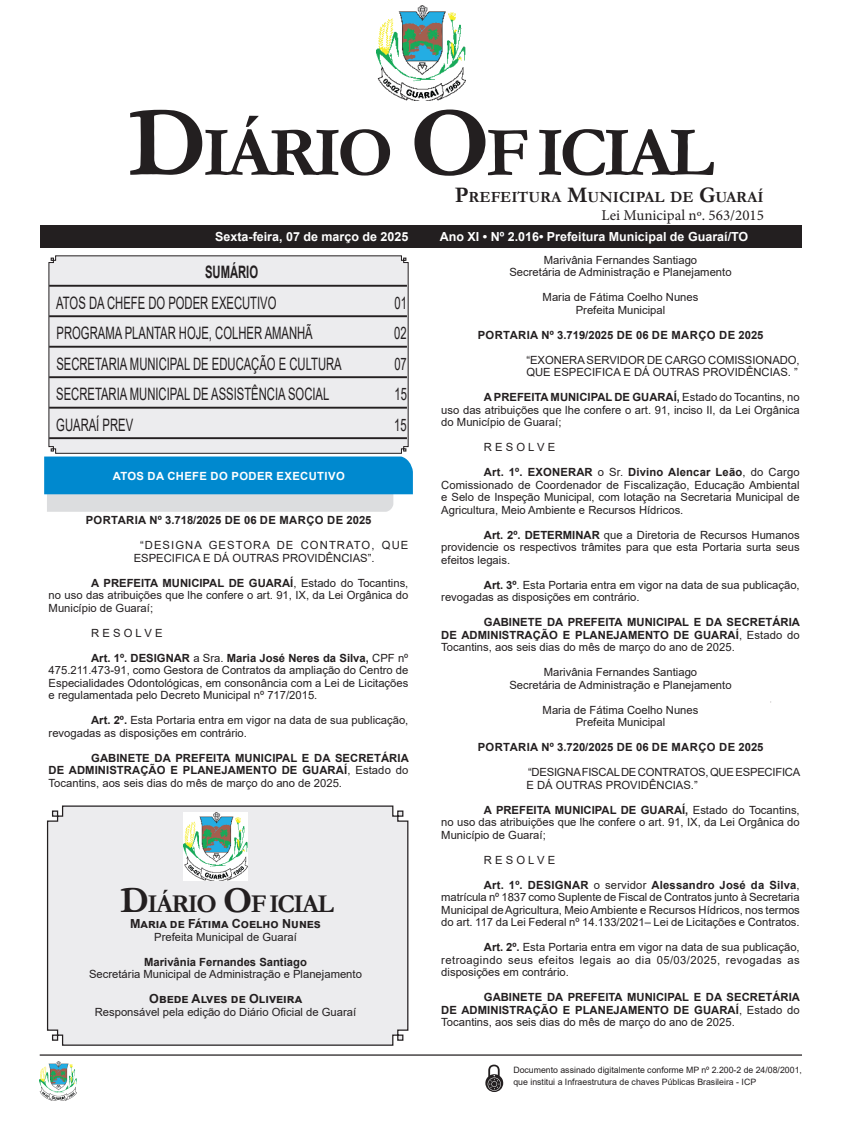
<style>
.page{position:relative;width:851px;height:1134px;background:#fff}
.page>*{position:absolute;margin:0;border:0;box-sizing:border-box;transform-origin:0 0}
.CORPO_DE_TEXTO{font:700 70.88px "Garamond";letter-spacing:-.06em;color:#231f20}
.CORPO_DE_TEXTO-2{font:700 25.88px "Garamond";letter-spacing:-.06em;color:#231f20}
.Nome_Secretário{font:17.12px "Arial";color:#231f20;scale:.66 1}
.Nome_Secretário-2{font:700 17.12px "Arial";color:#231f20;scale:.66 1}
.CORPO_DE_TEXTO-3{font:700 15.62px "Garamond";color:#231f20}
.t1{font:15px "Minion Pro";color:#231f20}
.t2{font:700 12.5px "Arial";color:#fff}
.Assinatura{font:700 12.5px "Arial";color:#231f20}
.CORPO_DE_TEXTO-4{font:11.25px/12.5px "Arial";color:#231f20;text-align:justify}
.CORPO_DE_TEXTO-5{font:700 11.25px/12.5px "Arial";letter-spacing:.005em;color:#231f20;text-align:justify}
.Assinatura-2{font:11.25px "Arial";color:#231f20}
.EMENTA{font:11.25px/12.5px "Arial";color:#231f20}
.TITULOS{font:700 11.25px "Arial";letter-spacing:.035em;color:#231f20}
.EMENTA-2{font:11.25px/12.5px "Arial";letter-spacing:-.02em;color:#231f20}
.Chancela2{font:700 11.25px "Arial";letter-spacing:.035em;color:#fff}
.Assinatura-3{font:700 11.25px "Arial";color:#231f20}
.CORPO_DE_TEXTO-6{font:8.75px/12.5px "Arial";color:#231f20}
.s1{font-size:101.25px}
.s2{font-size:22.38px}
.s3{font-weight:700}
.s4{font-weight:400}
.s5{font-size:36.88px}
</style>
<div class="page">
<div style="left:40px;top:225px;width:761px;height:22px;background:#231f20"></div>
<hr style="left:40px;top:1054px;width:761px;height:2px;background:#231f20">
<img style="left:376px;top:5px;width:89px;height:95px">
<img style="left:40px;top:1061px;width:37px;height:39px">
<svg style="left:485px;top:1065px;width:18px;height:27px"></svg>
<div style="left:46px;top:805px;width:363px;height:241px;background:#ececee"></div>
<img style="left:183px;top:812px;width:64px;height:68px">
<svg style="left:48px;top:255px;width:360px;height:199px;background:#dddddf"></svg>
<svg style="left:44px;top:456px;width:369px;height:56px;background:#49a5d5"></svg>
<p class="CORPO_DE_TEXTO" style="left:128px;top:105px;width:587px"><span class="s1">D</span>IÁRIO <span class="s1">O</span>F ICIAL</p>
<p class="CORPO_DE_TEXTO-3" style="left:455px;top:186px;width:310px"><span class="s2">P</span>REFEITURA <span class="s2">M</span>UNICIPAL DE <span class="s2">G</span>UARAÍ</p>
<p class="t1" style="left:601px;top:205px;width:164px">Lei Municipal nº. 563/2015</p>
<p class="t2" style="left:215px;top:228px;width:195px">Sexta-feira, 07 de março de 2025</p>
<p class="t2" style="left:439px;top:228px;width:310px">Ano XI • Nº 2.016• Prefeitura Municipal de Guaraí/TO</p>
<p class="Nome_Secretário-2" style="left:205px;top:260px;width:82px">SUMÁRIO</p>
<p class="Nome_Secretário" style="left:56px;top:291px;width:335px">ATOS DA CHEFE DO PODER EXECUTIVO</p>
<p class="Nome_Secretário" style="left:394px;top:291px;width:20px">01</p>
<p class="Nome_Secretário" style="left:57px;top:321px;width:390px">PROGRAMA PLANTAR HOJE, COLHER AMANHÃ</p>
<p class="Nome_Secretário" style="left:394px;top:321px;width:20px">02</p>
<p class="Nome_Secretário" style="left:56px;top:352px;width:434px">SECRETARIA MUNICIPAL DE EDUCAÇÃO E CULTURA</p>
<p class="Nome_Secretário" style="left:394px;top:352px;width:20px">07</p>
<p class="Nome_Secretário" style="left:56px;top:382px;width:415px">SECRETARIA MUNICIPAL DE ASSISTÊNCIA SOCIAL</p>
<p class="Nome_Secretário" style="left:394px;top:382px;width:20px">15</p>
<p class="Nome_Secretário" style="left:56px;top:413px;width:118px">GUARAÍ PREV</p>
<p class="Nome_Secretário" style="left:394px;top:413px;width:20px">15</p>
<p class="Chancela2" style="left:113px;top:468px;width:233px">ATOS DA CHEFE DO PODER EXECUTIVO</p>
<p class="TITULOS" style="left:86px;top:512px;width:287px">PORTARIA Nº 3.718/2025 DE 06 DE MARÇO DE 2025</p>
<p class="EMENTA" style="left:134px;top:539px;width:276px;text-indent:6px">“DESIGNA GESTORA DE CONTRATO, QUE<br>ESPECIFICA E DÁ OUTRAS PROVIDÊNCIAS”.</p>
<p class="CORPO_DE_TEXTO-4" style="left:49px;top:576px;width:361px;text-indent:43px"><span class="s3">A PREFEITA MUNICIPAL DE GUARAÍ</span>, Estado do Tocantins, no uso das atribuições que lhe confere o art. 91, IX, da Lei Orgânica do Município de Guaraí;</p>
<p class="CORPO_DE_TEXTO-4" style="left:91px;top:626px;width:73px">R E S O L V E</p>
<p class="CORPO_DE_TEXTO-4" style="left:49px;top:651px;width:361px;text-indent:43px"><span class="s3">Art. 1º. DESIGNAR</span> a Sra. <span class="s3">Maria José Neres da Silva,</span> CPF nº 475.211.473-91, como Gestora de Contratos da ampliação do Centro de Especialidades Odontológicas, em consonância com a Lei de Licitações e regulamentada pelo Decreto Municipal nº 717/2015.</p>
<p class="CORPO_DE_TEXTO-4" style="left:49px;top:714px;width:361px;text-indent:43px"><span class="s3">Art. 2º.</span> Esta Portaria entra em vigor na data de sua publicação, revogadas as disposições em contrário.</p>
<p class="CORPO_DE_TEXTO-5" style="left:49px;top:752px;width:361px;text-indent:43px">GABINETE DA PREFEITA MUNICIPAL E DA SECRETÁRIA DE ADMINISTRAÇÃO E PLANEJAMENTO DE GUARAÍ<span class="s4">, Estado do Tocantins, aos seis dias do mês de março do ano de 2025.</span></p>
<p class="CORPO_DE_TEXTO-2" style="left:120px;top:886px;width:215px"><span class="s5">D</span>IÁRIO <span class="s5">O</span>F ICIAL</p>
<p class="Assinatura" style="left:130px;top:915px;width:192px">Maria de Fátima Coelho Nunes</p>
<p class="Assinatura-2" style="left:154px;top:929px;width:144px">Prefeita Municipal de Guaraí</p>
<p class="Assinatura-3" style="left:144px;top:954px;width:164px">Marivânia Fernandes Santiago</p>
<p class="Assinatura-2" style="left:89px;top:966px;width:274px">Secretária Municipal de Administração e Planejamento</p>
<p class="Assinatura" style="left:149px;top:990px;width:154px">Obede Alves de Oliveira</p>
<p class="Assinatura-2" style="left:95px;top:1004px;width:263px">Responsável pela edição do Diário Oficial de Guaraí</p>
<p class="Assinatura-2" style="left:543px;top:252px;width:155px">Marivânia Fernandes Santiago</p>
<p class="Assinatura-2" style="left:509px;top:265px;width:223px">Secretária de Administração e Planejamento</p>
<p class="Assinatura-2" style="left:542px;top:290px;width:157px">Maria de Fátima Coelho Nunes</p>
<p class="Assinatura-2" style="left:575px;top:302px;width:91px">Prefeita Municipal</p>
<p class="TITULOS" style="left:477px;top:327px;width:287px">PORTARIA Nº 3.719/2025 DE 06 DE MARÇO DE 2025</p>
<p class="EMENTA" style="left:526px;top:353px;width:275px">“EXONERA SERVIDOR DE CARGO COMISSIONADO,<br>QUE ESPECIFICA E DÁ OUTRAS PROVIDÊNCIAS. ”</p>
<p class="CORPO_DE_TEXTO-4" style="left:441px;top:391px;width:360px;text-indent:43px"><span class="s3">A PREFEITA MUNICIPAL DE GUARAÍ,</span> Estado do Tocantins, no uso das atribuições que lhe confere o art. 91, inciso II, da Lei Orgânica do Município de Guaraí;</p>
<p class="CORPO_DE_TEXTO-4" style="left:484px;top:441px;width:73px">R E S O L V E</p>
<p class="CORPO_DE_TEXTO-4" style="left:441px;top:466px;width:360px;text-indent:43px"><span class="s3">Art. 1º. EXONERAR</span> o Sr. <span class="s3">Divino Alencar Leão</span>, do Cargo Comissionado de Coordenador de Fiscalização, Educação Ambiental e Selo de Inspeção Municipal, com lotação na Secretaria Municipal de Agricultura, Meio Ambiente e Recursos Hídricos.</p>
<p class="CORPO_DE_TEXTO-4" style="left:441px;top:528px;width:360px;text-indent:43px"><span class="s3">Art. 2º. DETERMINAR</span> que a Diretoria de Recursos Humanos providencie os respectivos trâmites para que esta Portaria surta seus efeitos legais.</p>
<p class="CORPO_DE_TEXTO-4" style="left:441px;top:578px;width:360px;text-indent:43px"><span class="s3">Art. 3º</span>. Esta Portaria entra em vigor na data de sua publicação, revogadas as disposições em contrário.</p>
<p class="CORPO_DE_TEXTO-5" style="left:441px;top:616px;width:360px;text-indent:43px">GABINETE DA PREFEITA MUNICIPAL E DA SECRETÁRIA DE ADMINISTRAÇÃO E PLANEJAMENTO DE GUARAÍ<span class="s4">, Estado do Tocantins, aos seis dias do mês de março do ano de 2025.</span></p>
<p class="Assinatura-2" style="left:543px;top:665px;width:155px">Marivânia Fernandes Santiago</p>
<p class="Assinatura-2" style="left:509px;top:677px;width:223px">Secretária de Administração e Planejamento</p>
<p class="Assinatura-2" style="left:542px;top:702px;width:157px">Maria de Fátima Coelho Nunes</p>
<p class="Assinatura-2" style="left:575px;top:715px;width:91px">Prefeita Municipal</p>
<p class="TITULOS" style="left:477px;top:739px;width:287px">PORTARIA Nº 3.720/2025 DE 06 DE MARÇO DE 2025</p>
<p class="EMENTA-2" style="left:526px;top:766px;width:275px">“DESIGNA FISCAL DE CONTRATOS, QUE ESPECIFICA<br>E DÁ OUTRAS PROVIDÊNCIAS.”</p>
<p class="CORPO_DE_TEXTO-4" style="left:441px;top:803px;width:360px;text-indent:43px"><span class="s3">A PREFEITA MUNICIPAL DE GUARAÍ,</span> Estado do Tocantins, no uso das atribuições que lhe confere o art. 91, IX, da Lei Orgânica do Município de Guaraí;</p>
<p class="CORPO_DE_TEXTO-4" style="left:484px;top:853px;width:73px">R E S O L V E</p>
<p class="CORPO_DE_TEXTO-4" style="left:441px;top:878px;width:360px;text-indent:43px"><span class="s3">Art. 1º. DESIGNAR</span> o servidor <span class="s3">Alessandro José da Silva</span>, matrícula nº 1837 como Suplente de Fiscal de Contratos junto à Secretaria Municipal de Agricultura, Meio Ambiente e Recursos Hídricos, nos termos do art. 117 da Lei Federal nº 14.133/2021– Lei de Licitações e Contratos.</p>
<p class="CORPO_DE_TEXTO-4" style="left:441px;top:941px;width:360px;text-indent:43px"><span class="s3">Art. 2º.</span> Esta Portaria entra em vigor na data de sua publicação, retroagindo seus efeitos legais ao dia 05/03/2025, revogadas as disposições em contrário.</p>
<p class="CORPO_DE_TEXTO-5" style="left:441px;top:991px;width:360px;text-indent:43px">GABINETE DA PREFEITA MUNICIPAL E DA SECRETÁRIA DE ADMINISTRAÇÃO E PLANEJAMENTO DE GUARAÍ<span class="s4">, Estado do Tocantins, aos seis dias do mês de março do ano de 2025.</span></p>
<p class="CORPO_DE_TEXTO-6" style="left:513px;top:1063px;width:290px">Documento assinado digitalmente conforme MP nº 2.200-2 de 24/08/2001, que institui a Infraestrutura de chaves Públicas Brasileira - ICP</p>
</div>
